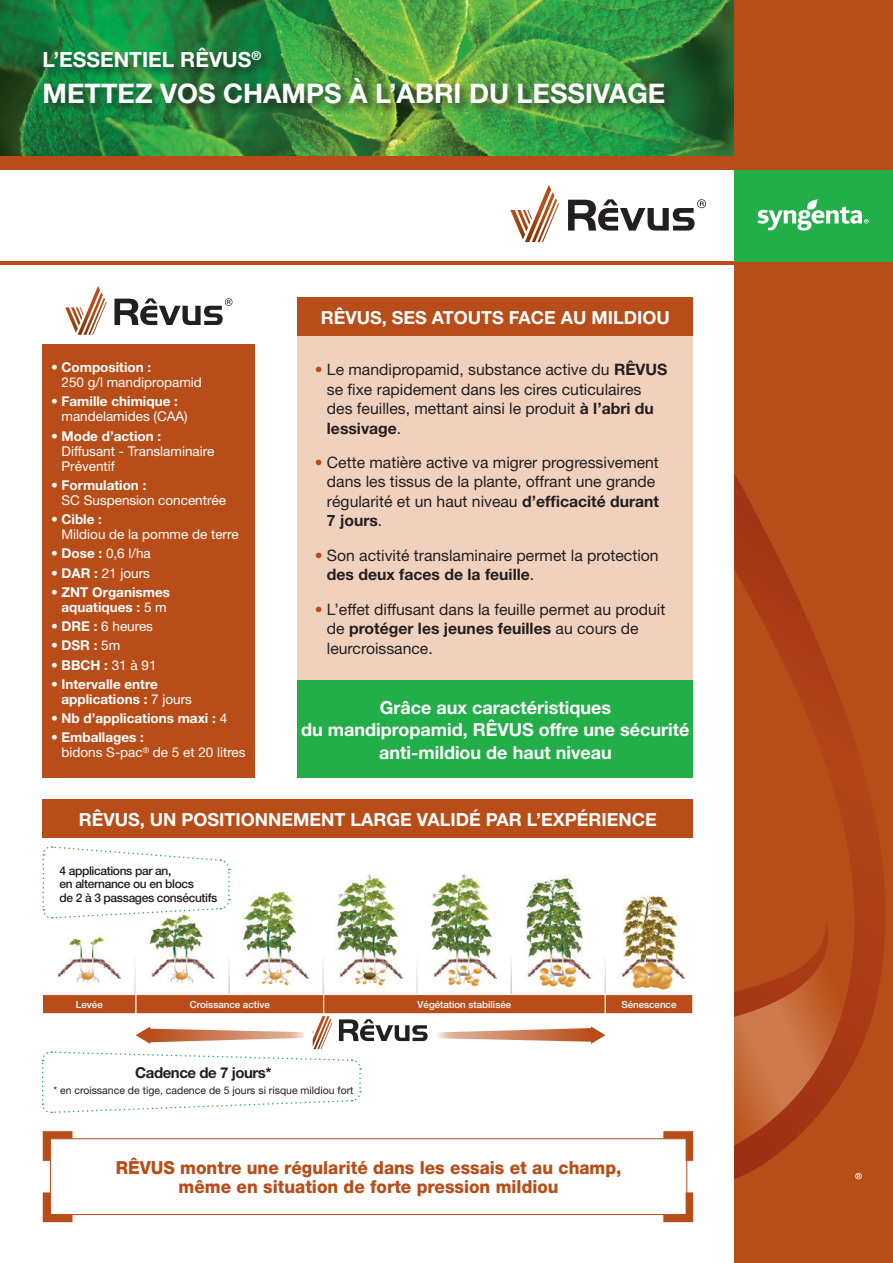
<style>
.page{position:relative;width:893px;height:1263px;background:#fff}
.page>*{position:absolute;margin:0;border:0;box-sizing:border-box;transform-origin:0 0}
.t1{font:700 27px "Helvetica Neue LT";color:#fff}
.t2{font:700 21px "Helvetica Neue LT";color:#fff}
.t3{font:700 18px/22.5px "Helvetica Neue LT";color:#fff;text-align:center}
.t4{font:800 18px/19.5px "Helvetica Neue LT";color:#b94d19;text-align:center;scale:.95 1}
.t5{font:15.75px/19.5px "Helvetica Neue LT";color:#231f20}
.t6{font:700 15px "Helvetica Neue LT";letter-spacing:-.03em;color:#231f20}
.t7{font:13.5px/15px "Helvetica Neue LT";color:#fff}
.t8{font:700 13.5px/15px "Helvetica Neue LT";color:#fff;text-align:center}
.t9{font:500 12px/13.5px "Helvetica Neue LT";letter-spacing:-.03em;color:#231f20}
.t10{font:10.5px "Helvetica Neue LT";color:#231f20}
.t11{font:500 9.75px "Helvetica Neue LT";color:#fff}
.s1{font-weight:700}
.s2{font-weight:400}
.s3{color:#b94d19}
</style>
<div class="page">
<img style="left:0;top:0;width:734px;height:156px">
<div style="left:734px;top:0;width:159px;height:1263px;background:#b94d19"></div>
<svg style="left:734px;top:473px;width:151px;height:706px"></svg>
<svg style="left:734px;top:936px;width:113px;height:209px"></svg>
<div style="left:734px;top:169px;width:159px;height:93px;background:#22af4a"></div>
<div style="left:0;top:156px;width:893px;height:14px;background:#b94d19"></div>
<hr style="left:0;top:262px;width:734px;height:3px;background:#b94d19">
<svg style="left:757px;top:199px;width:112px;height:32px"></svg>
<svg style="left:855px;top:1173px;width:7px;height:6px"></svg>
<svg style="left:510px;top:185px;width:49px;height:57px"></svg>
<svg style="left:568px;top:199px;width:138px;height:32px"></svg>
<svg style="left:65px;top:286px;width:42px;height:49px"></svg>
<svg style="left:114px;top:298px;width:118px;height:27px"></svg>
<div style="left:298px;top:336px;width:395px;height:344px;background:#efd1be"></div>
<div style="left:298px;top:680px;width:395px;height:98px;background:#22af4a"></div>
<div style="left:43px;top:344px;width:212px;height:434px;background:#b94d19"></div>
<div style="left:50px;top:1138px;width:637px;height:77px;border:1px solid #b94d19"></div>
<svg style="left:42px;top:1131px;width:38px;height:37px"></svg>
<svg style="left:42px;top:1185px;width:38px;height:38px"></svg>
<svg style="left:656px;top:1185px;width:38px;height:38px"></svg>
<svg style="left:656px;top:1131px;width:38px;height:37px"></svg>
<div style="left:42px;top:46px;width:634px;height:69px;background:#231f20;opacity:.75"></div>
<div style="left:298px;top:298px;width:395px;height:38px;background:#b94d19"></div>
<div style="left:43px;top:799px;width:650px;height:39px;background:#b94d19"></div>
<img style="left:57px;top:874px;width:629px;height:120px">
<svg style="left:42px;top:846px;width:188px;height:73px"></svg>
<svg style="left:437px;top:1026px;width:168px;height:18px"></svg>
<div style="left:43px;top:994px;width:93px;height:20px;background:#b94d19"></div>
<div style="left:42px;top:994px;width:94px;height:20px;border:1px solid #fff"></div>
<div style="left:605px;top:994px;width:88px;height:20px;background:#b94d19"></div>
<div style="left:605px;top:994px;width:88px;height:20px;border:1px solid #fff"></div>
<div style="left:136px;top:994px;width:188px;height:20px;background:#b94d19"></div>
<div style="left:136px;top:994px;width:188px;height:20px;border:1px solid #fff"></div>
<div style="left:324px;top:994px;width:281px;height:20px;background:#b94d19"></div>
<div style="left:323px;top:994px;width:282px;height:20px;border:1px solid #fff"></div>
<svg style="left:42px;top:1016px;width:386px;height:98px"></svg>
<h2 class="t2" style="left:43px;top:47px;width:220px">L’ESSENTIEL RÊVUS<sup>®</sup></h2>
<h1 class="t1" style="left:43px;top:77px;width:624px">METTEZ VOS CHAMPS À L’ABRI DU LESSIVAGE</h1>
<p class="t7" style="left:62px;top:360px;width:142px;text-indent:-11px">• <span class="s1">Composition :<br></span>250 g/l mandipropamid</p>
<p class="t7" style="left:62px;top:394px;width:128px;text-indent:-11px">• <span class="s1">Famille chimique : </span>mandelamides (CAA)</p>
<p class="t7" style="left:62px;top:428px;width:154px;text-indent:-11px">• <span class="s1">Mode d’action :<br></span>Diffusant - Translaminaire<br>Préventif</p>
<p class="t7" style="left:62px;top:477px;width:166px;text-indent:-11px">• <span class="s1">Formulation :<br></span>SC Suspension concentrée</p>
<p class="t7" style="left:62px;top:512px;width:179px;text-indent:-11px">• <span class="s1">Cible :<br></span>Mildiou de la pomme de terre</p>
<p class="t7" style="left:51px;top:546px;width:101px">• <span class="s1">Dose :</span> 0,6 l/ha</p>
<p class="t7" style="left:51px;top:565px;width:101px">• <span class="s1">DAR :</span> 21 jours</p>
<p class="t8" style="left:51px;top:584px;width:120px"><span class="s2">•</span> ZNT Organismes aquatiques : <span class="s2">5 m</span></p>
<p class="t7" style="left:51px;top:619px;width:104px">• <span class="s1">DRE :</span> 6 heures</p>
<p class="t8" style="left:51px;top:638px;width:71px"><span class="s2">•</span> DSR : <span class="s2">5m</span></p>
<p class="t7" style="left:51px;top:657px;width:107px">• <span class="s1">BBCH :</span> 31 à 91</p>
<p class="t8" style="left:62px;top:676px;width:132px;text-align:left;text-indent:-11px"><span class="s2">•</span> Intervalle entre applications : <span class="s2">7 jours</span></p>
<p class="t8" style="left:51px;top:710px;width:178px"><span class="s2">•</span> Nb d’applications maxi : <span class="s2">4</span></p>
<p class="t7" style="left:62px;top:730px;width:186px;text-indent:-11px">• <span class="s1">Emballages :<br></span>bidons S-pac<sup>®</sup> de 5 et 20 litres</p>
<p class="t3" style="left:321px;top:306px;width:351px">RÊVUS, SES ATOUTS FACE AU MILDIOU</p>
<p class="t5" style="left:327px;top:359px;width:342px;text-indent:-12px"><span class="s3">•</span> Le mandipropamid, substance active du <span class="s1">RÊVUS </span>se fixe rapidement dans les cires cuticulaires des feuilles, mettant ainsi le produit <span class="s1">à l’abri du lessivage</span>.</p>
<p class="t5" style="left:327px;top:452px;width:334px;text-indent:-12px"><span class="s3">•</span> Cette matière active va migrer progressivement dans les tissus de la plante, offrant une grande régularité et un haut niveau <span class="s1">d’efficacité durant 7 jours</span>.</p>
<p class="t5" style="left:327px;top:545px;width:333px;text-indent:-12px"><span class="s3">•</span> Son activité translaminaire permet la protection <span class="s1">des deux faces de la feuille</span>.</p>
<p class="t5" style="left:327px;top:599px;width:340px;text-indent:-12px"><span class="s3">•</span> L’effet diffusant dans la feuille permet au produit de <span class="s1">protéger les jeunes feuilles</span> au cours de leurcroissance.</p>
<p class="t3" style="left:301px;top:696px;width:390px">Grâce aux caractéristiques<br>du mandipropamid, RÊVUS offre une sécurité anti-mildiou de haut niveau</p>
<p class="t3" style="left:79px;top:807px;width:579px">RÊVUS, UN POSITIONNEMENT LARGE VALIDÉ PAR L’EXPÉRIENCE</p>
<p class="t9" style="left:60px;top:864px;width:159px">4 applications par an,<br>en alternance ou en blocs<br>de 2 à 3 passages consécutifs</p>
<p class="t11" style="left:76px;top:999px;width:28px">Levée</p>
<p class="t11" style="left:190px;top:999px;width:82px">Croissance active</p>
<p class="t11" style="left:418px;top:999px;width:95px">Végétation stabilisée</p>
<p class="t11" style="left:621px;top:999px;width:57px">Sénescence</p>
<p class="t6" style="left:135px;top:1063px;width:138px">Cadence de 7 jours*</p>
<p class="t10" style="left:53px;top:1084px;width:302px">* en croissance de tige, cadence de 5 jours si risque mildiou fort</p>
<p class="t4" style="left:116px;top:1157px;width:534px">RÊVUS montre une régularité dans les essais et au champ, même en situation de forte pression mildiou</p>
</div>
